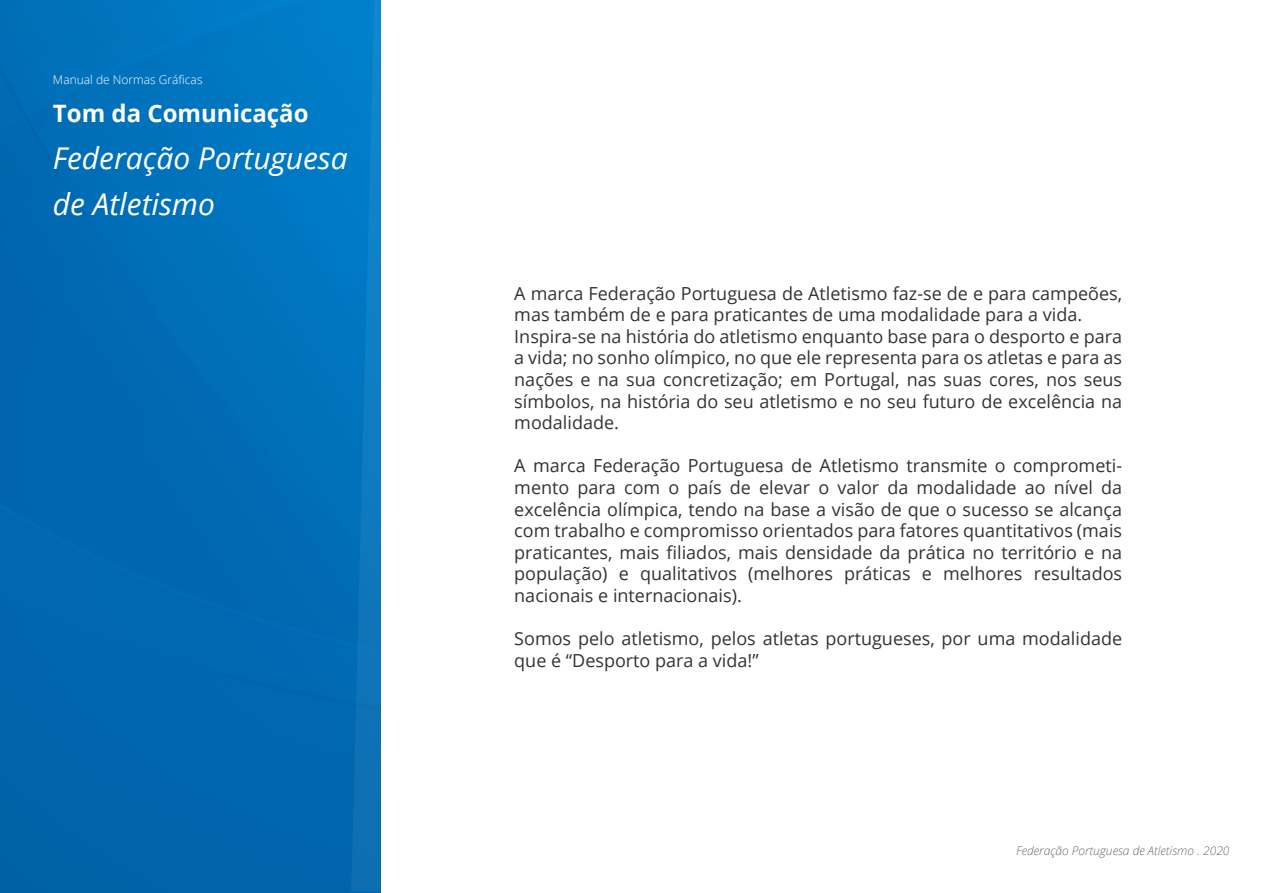
<style>
.page{position:relative;width:1263px;height:893px;background:#fff}
.page>*{position:absolute;margin:0;border:0;box-sizing:border-box;transform-origin:0 0}
.t1{font:italic 30px/46.5px "Open Sans";color:#fff}
.t2{font:700 24px "Open Sans";color:#fff}
.t3{font:18px/21.6px "Open Sans";color:#333}
.t4{font:italic 300 12px "Open Sans";color:#6b6a6a}
.t5{font:300 12px "Open Sans";color:#fff}
</style>
<div class="page">
<div style="left:0;top:0;width:381px;height:893px;background:linear-gradient(to right,#0065ad,#0072bd)"></div>
<svg style="left:351px;top:0;width:30px;height:892px;background:#0776be"></svg>
<p class="t5" style="left:53px;top:71px;width:151px">Manual de Normas Gráficas</p>
<h2 class="t2" style="left:53px;top:97px;width:257px">Tom da Comunicação</h2>
<h1 class="t1" style="left:53px;top:134px;width:296px">Federação Portuguesa de Atletismo</h1>
<p class="t3" style="left:514px;top:282px;width:609px">A marca Federação Portuguesa de Atletismo faz-se de e para campeões, mas também de e para praticantes de uma modalidade para a vida.<br>Inspira-se na história do atletismo enquanto base para o desporto e para a vida; no sonho olímpico, no que ele representa para os atletas e para as nações e na sua concretização; em Portugal, nas suas cores, nos seus símbolos, na história do seu atletismo e no seu futuro de excelência na modalidade.</p>
<p class="t3" style="left:514px;top:455px;width:609px;text-align:justify">A marca Federação Portuguesa de Atletismo transmite o comprometi&shy;mento para com o país de elevar o valor da modalidade ao nível da excelência olímpica, tendo na base a visão de que o sucesso se alcança com trabalho e compromisso orientados para fatores quantitativos (mais praticantes, mais filiados, mais densidade da prática no território e na população) e qualitativos (melhores práticas e melhores resultados nacionais e internacionais).</p>
<p class="t3" style="left:514px;top:627px;width:609px">Somos pelo atletismo, pelos atletas portugueses, por uma modalidade que é “Desporto para a vida!”</p>
<p class="t4" style="left:1016px;top:842px;width:215px">Federação Portuguesa de Atletismo . 2020</p>
</div>
